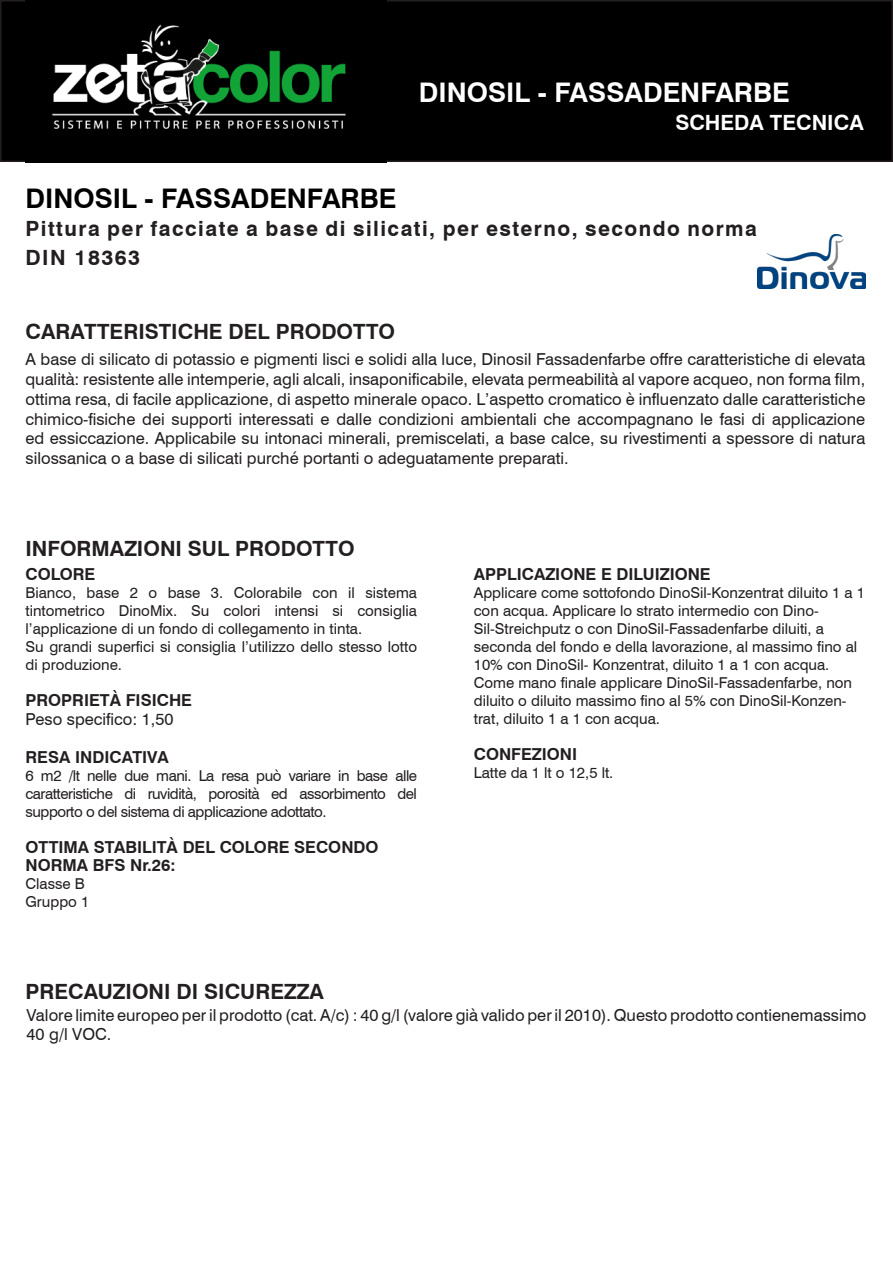
<style>
.page{position:relative;width:893px;height:1263px;background:#fff}
.page>*{position:absolute;margin:0;border:0;box-sizing:border-box;transform-origin:0 0}
.t1{font:700 27px "Swiss 721 BT";color:#fff}
.nome_dx_alt{font:700 27px "Swiss 721 BT";color:#000}
.schedtecn__sing_cara{font:700 21px "Swiss 721 BT";color:#231f20}
.nome_dx_alt-2{font:700 21px/28.5px "Swiss 721 BT";letter-spacing:.07em;color:#231f20}
.t2{font:700 21px "Swiss 721 BT";color:#fff}
.testo{font:16.5px/19.8px "Swiss 721 BT";color:#231f20;text-align:justify}
.testsxtab{font:700 16.5px/18px "Swiss 721 BT";color:#231f20}
.testo-2{font:15px/18px "Swiss 721 BT";color:#231f20}
</style>
<div class="page">
<div style="left:1px;top:1px;width:891px;height:160px;background:#000"></div>
<div style="left:0;top:0;width:893px;height:162px;border:2px solid #231f20"></div>
<img style="left:26px;top:0;width:361px;height:162px">
<img style="left:757px;top:234px;width:108px;height:55px">
<p class="t1" style="left:419px;top:76px;width:372px">DINOSIL - FASSADENFARBE</p>
<p class="t2" style="left:675px;top:110px;width:190px">SCHEDA TECNICA</p>
<p class="nome_dx_alt" style="left:26px;top:182px;width:372px">DINOSIL - FASSADENFARBE</p>
<p class="nome_dx_alt-2" style="left:26px;top:215px;width:733px">Pittura per facciate a base di silicati, per esterno, secondo norma<br>DIN 18363</p>
<p class="schedtecn__sing_cara" style="left:26px;top:319px;width:371px">CARATTERISTICHE DEL PRODOTTO</p>
<p class="testo" style="left:26px;top:349px;width:841px">A base di silicato di potassio e pigmenti lisci e solidi alla luce, Dinosil Fassadenfarbe offre caratteristiche di elevata qualità: resistente alle intemperie, agli alcali, insaponificabile, elevata permeabilità al vapore acqueo, non forma film, ottima resa, di facile applicazione, di aspetto minerale opaco. L’aspetto cromatico è influenzato dalle caratteristiche chimico-fisiche dei supporti interessati e dalle condizioni ambientali che accompagnano le fasi di applicazione ed essiccazione. Applicabile su intonaci minerali, premiscelati, a base calce, su rivestimenti a spessore di natura silossanica o a base di silicati purché portanti o adeguatamente preparati.</p>
<p class="schedtecn__sing_cara" style="left:26px;top:536px;width:331px">INFORMAZIONI SUL PRODOTTO</p>
<p class="testsxtab" style="left:26px;top:564px;width:71px">COLORE</p>
<p class="testo-2" style="left:26px;top:583px;width:393px;text-align:justify">Bianco, base 2 o base 3. Colorabile con il sistema tintometrico DinoMix. Su colori intensi si consiglia l’applicazione di un fondo di collegamento in tinta.</p>
<p class="testo-2" style="left:26px;top:637px;width:393px">Su grandi superfici si consiglia l’utilizzo dello stesso lotto di produzione.</p>
<p class="testsxtab" style="left:26px;top:690px;width:168px">PROPRIETÀ FISICHE</p>
<p class="testo" style="left:26px;top:709px;width:150px">Peso specifico: 1,50</p>
<p class="testsxtab" style="left:26px;top:748px;width:145px">RESA INDICATIVA</p>
<p class="testo-2" style="left:26px;top:767px;width:393px;text-align:justify">6 m2 /lt nelle due mani. La resa può variare in base alle caratteristiche di ruvidità, porosità ed assorbimento del supporto o del sistema di applicazione adottato.</p>
<p class="testsxtab" style="left:26px;top:838px;width:355px">OTTIMA STABILITÀ DEL COLORE SECONDO<br>NORMA BFS Nr.26:</p>
<p class="testo-2" style="left:26px;top:875px;width:61px">Classe B</p>
<p class="testo-2" style="left:26px;top:893px;width:65px">Gruppo 1</p>
<p class="testsxtab" style="left:474px;top:564px;width:238px">APPLICAZIONE E DILUIZIONE</p>
<p class="testo-2" style="left:474px;top:583px;width:393px">Applicare come sottofondo DinoSil-Konzentrat diluito 1 a 1</p>
<p class="testo-2" style="left:474px;top:601px;width:385px">con acqua. Applicare lo strato intermedio con Dino-Sil-Streichputz o con DinoSil-Fassadenfarbe diluiti, a seconda del fondo e della lavorazione, al massimo fino al 10% con DinoSil- Konzentrat, diluito 1 a 1 con acqua.</p>
<p class="testo-2" style="left:474px;top:673px;width:380px">Come mano finale applicare DinoSil-Fassadenfarbe, non</p>
<p class="testo-2" style="left:474px;top:691px;width:374px">diluito o diluito massimo fino al 5% con DinoSil-Konzen&shy;trat, diluito 1 a 1 con acqua.</p>
<p class="testsxtab" style="left:474px;top:744px;width:105px">CONFEZIONI</p>
<p class="testo-2" style="left:474px;top:763px;width:141px">Latte da 1 lt o 12,5 lt.</p>
<p class="schedtecn__sing_cara" style="left:26px;top:978px;width:300px">PRECAUZIONI DI SICUREZZA</p>
<p class="testo" style="left:27px;top:1005px;width:841px">Valore limite europeo per il prodotto (cat. A/c) : 40 g/l (valore già valido per il 2010). Questo prodotto contienemassimo<br>40 g/l VOC.</p>
</div>
